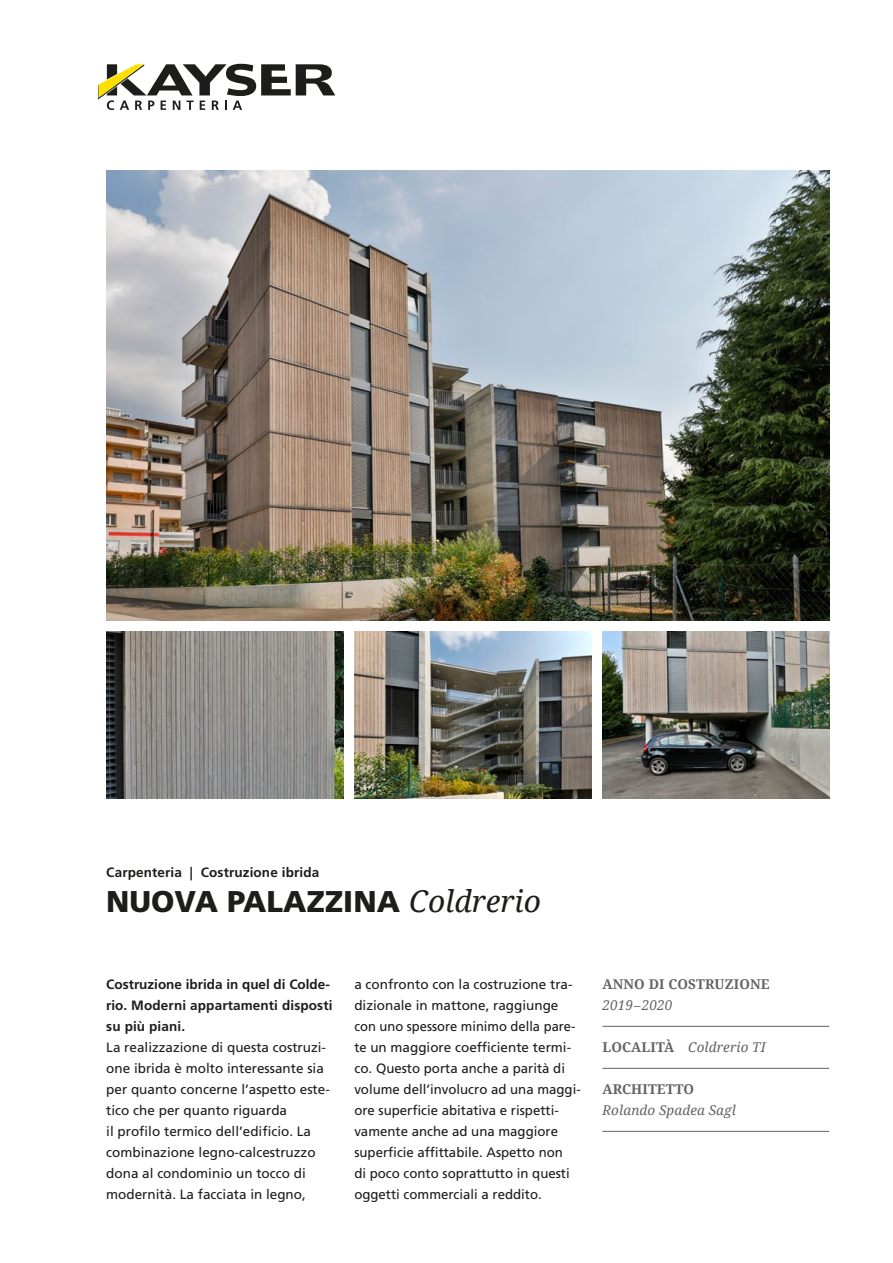
<style>
.page{position:relative;width:893px;height:1263px;background:#fff}
.page>*{position:absolute;margin:0;border:0;box-sizing:border-box;transform-origin:0 0}
.t1{font:900 30px "Frutiger LT Std";color:#1d1d1b}
.t2{font:13.5px/21px "Frutiger LT Std";color:#1d1d1b}
.t3{font:700 13.5px/21px "Frutiger LT Std";letter-spacing:.01em;color:#1d1d1b}
.t4{font:italic 13.5px "Droid Serif";letter-spacing:.01em;color:#646363}
.t5{font:700 13.5px "Droid Serif";letter-spacing:.01em;color:#646363}
.s1{font-family:"Droid Serif";font-weight:400;font-style:italic}
.s2{font-weight:700;font-style:normal}
</style>
<div class="page">
<img style="left:602px;top:631px;width:227px;height:168px">
<img style="left:354px;top:631px;width:238px;height:168px">
<img style="left:106px;top:631px;width:238px;height:168px">
<img style="left:106px;top:170px;width:723px;height:451px">
<hr style="left:602px;top:1026px;width:227px;height:1px;background:#646363">
<hr style="left:602px;top:1068px;width:227px;height:1px;background:#646363">
<hr style="left:602px;top:1131px;width:227px;height:1px;background:#646363">
<svg style="left:98px;top:64px;width:237px;height:46px"></svg>
<p class="t3" style="left:106px;top:861px;width:215px">Carpenteria | Costruzione ibrida</p>
<h1 class="t1" style="left:106px;top:883px;width:436px">NUOVA PALAZZINA <span class="s1">Coldrerio</span></h1>
<p class="t3" style="left:106px;top:974px;width:228px">Costruzione ibrida in quel di Colde&shy;rio. Moderni appartamenti disposti su più piani.</p>
<p class="t2" style="left:106px;top:1037px;width:225px">La realizzazione di questa costruzi&shy;one ibrida è molto interessante sia per quanto concerne l’aspetto este&shy;tico che per quanto riguarda<br>il profilo termico dell’edificio. La combinazione legno-calcestruzzo dona al condominio un tocco di modernità. La facciata in legno,</p>
<p class="t2" style="left:354px;top:974px;width:228px">a confronto con la costruzione tra&shy;dizionale in mattone, raggiunge con uno spessore minimo della pare&shy;te un maggiore coefficiente termi&shy;co. Questo porta anche a parità di volume dell’involucro ad una maggi&shy;ore superficie abitativa e rispetti&shy;vamente anche ad una maggiore superficie affittabile. Aspetto non<br>di poco conto soprattutto in questi oggetti commerciali a reddito.</p>
<p class="t5" style="left:602px;top:975px;width:169px">ANNO DI COSTRUZIONE</p>
<p class="t4" style="left:602px;top:996px;width:72px">2019–2020</p>
<p class="t4" style="left:602px;top:1038px;width:165px"><span class="s2">LOCALITÀ</span> Coldrerio TI</p>
<p class="t5" style="left:602px;top:1080px;width:93px">ARCHITETTO</p>
<p class="t4" style="left:602px;top:1101px;width:135px">Rolando Spadea Sagl</p>
</div>
